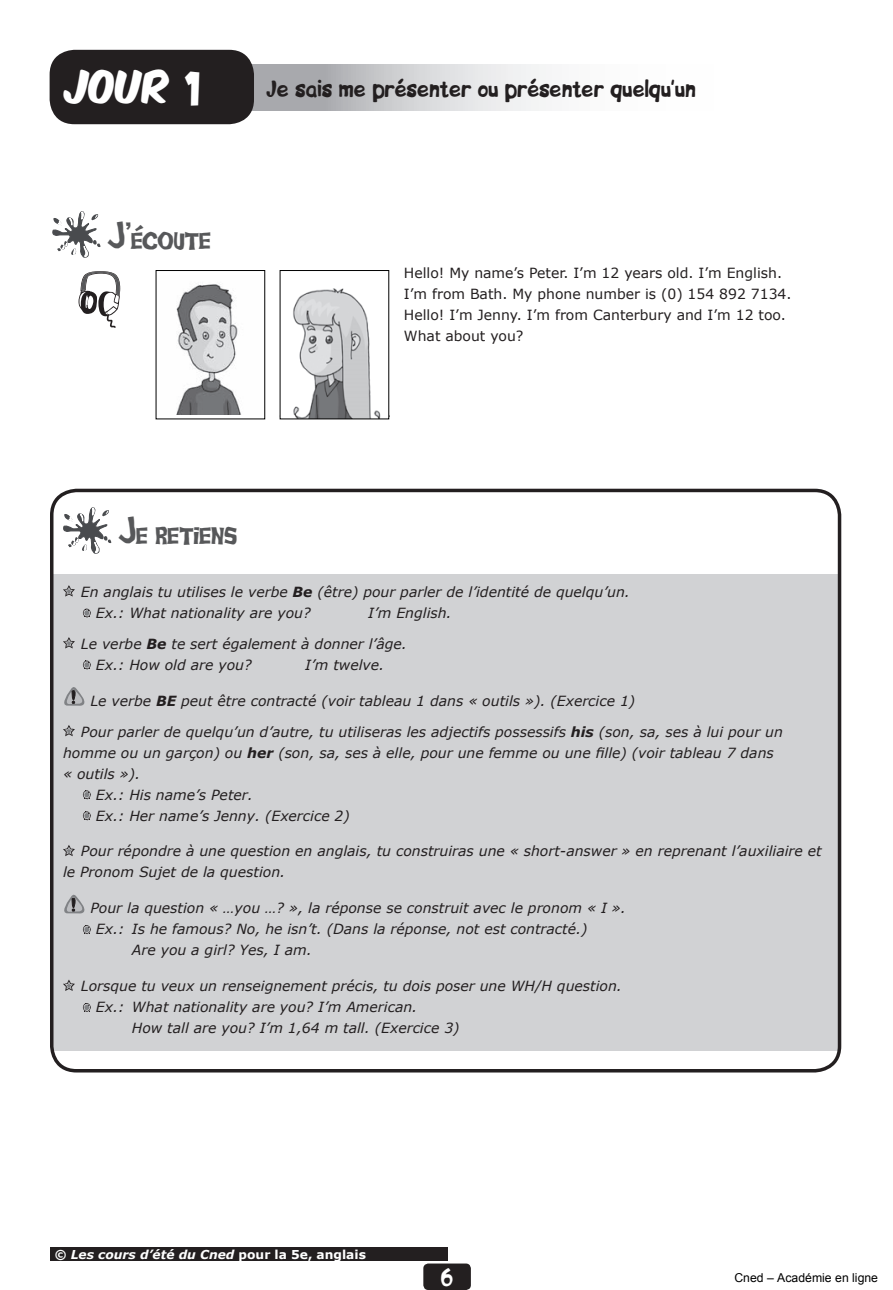
<style>
.page{position:relative;width:893px;height:1290px;background:#fff}
.page>*{position:absolute;margin:0;border:0;box-sizing:border-box;transform-origin:0 0}
.t1{font:38.5px "Komika Axis";color:#fff}
.t2{font:31.5px "Ghoulish Fright AOE";color:#57585a}
.t3{font:21px "BIP";color:#231f20}
.t4{font:italic 14px/21px "Verdana";color:#231f20}
.t5{font:14px/21px "Verdana";color:#231f20}
.t6{font:italic 700 12.25px "Verdana";color:#fff}
.t7{font:12.25px "Arial";color:#000}
.s1{font-family:"Baveuse";font-size:42px}
.s2{font-size:42px}
.s3{font-weight:700}
.s4{font-style:normal}
</style>
<div class="page">
<div style="left:50px;top:1247px;width:397px;height:14px;background:#231f20"></div>
<div style="left:423px;top:1263px;width:48px;height:27px;background:#231f20;border-radius:5px"></div>
<svg style="left:251px;top:64px;width:295px;height:47px;background:#cccccf"></svg>
<div style="left:50px;top:50px;width:204px;height:74px;background:#231f20;border-radius:25px"></div>
<svg style="left:52px;top:211px;width:49px;height:47px"></svg>
<svg style="left:79px;top:271px;width:41px;height:57px"></svg>
<img style="left:176px;top:284px;width:65px;height:130px">
<hr style="left:280px;top:416px;width:110px;height:1px;background:#231f20">
<img style="left:282px;top:288px;width:105px;height:129px">
<div style="left:280px;top:270px;width:109px;height:149px;border:1px solid #000"></div>
<div style="left:53px;top:575px;width:784px;height:476px;background:#d1d2d4"></div>
<svg style="left:63px;top:585px;width:12px;height:11px"></svg>
<svg style="left:83px;top:608px;width:8px;height:10px"></svg>
<svg style="left:63px;top:637px;width:12px;height:11px"></svg>
<svg style="left:83px;top:660px;width:8px;height:10px"></svg>
<svg style="left:64px;top:687px;width:20px;height:19px"></svg>
<svg style="left:63px;top:725px;width:12px;height:11px"></svg>
<svg style="left:83px;top:790px;width:8px;height:10px"></svg>
<svg style="left:83px;top:811px;width:8px;height:10px"></svg>
<svg style="left:63px;top:845px;width:12px;height:11px"></svg>
<svg style="left:64px;top:895px;width:20px;height:18px"></svg>
<svg style="left:83px;top:925px;width:8px;height:9px"></svg>
<svg style="left:63px;top:979px;width:12px;height:12px"></svg>
<svg style="left:83px;top:1003px;width:8px;height:9px"></svg>
<svg style="left:63px;top:507px;width:48px;height:47px"></svg>
<div style="left:50px;top:489px;width:791px;height:583px;border:4px solid #231f20;border-radius:25px"></div>
<h1 class="t1" style="left:66px;top:67px;width:137px">JOUR <span class="s1">1</span></h1>
<h3 class="t3" style="left:267px;top:72px;width:430px">Je sais me présenter ou présenter quelqu’un</h3>
<h2 class="t2" style="left:108px;top:219px;width:105px"><span class="s2">J</span>’écoute</h2>
<h2 class="t2" style="left:118px;top:513px;width:120px"><span class="s2">J</span>e retiens</h2>
<p class="t5" style="left:404px;top:261px;width:389px">Hello! My name’s Peter. I’m 12 years old. I’m English.<br>I’m from Bath. My phone number is (0) 154 892 7134.<br>Hello! I’m Jenny. I’m from Canterbury and I’m 12 too.<br>What about you?</p>
<p class="t4" style="left:96px;top:581px;width:536px;text-indent:-15px">En anglais tu utilises le verbe <span class="s3">Be</span> (être) pour parler de l’identité de quelqu’un.<br>Ex.: What nationality are you?</p>
<p class="t4" style="left:368px;top:602px;width:85px">I’m English.</p>
<p class="t4" style="left:96px;top:633px;width:313px;text-indent:-15px">Le verbe <span class="s3">Be</span> te sert également à donner l’âge.<br>Ex.: How old are you?</p>
<p class="t4" style="left:305px;top:654px;width:81px">I’m twelve.</p>
<p class="t4" style="left:90px;top:689px;width:546px">Le verbe <span class="s3">BE</span> peut être contracté (voir tableau 1 dans « outils »). (Exercice 1)</p>
<p class="t4" style="left:81px;top:720px;width:703px">Pour parler de quelqu’un d’autre, tu utiliseras les adjectifs possessifs <span class="s3">his</span> (son, sa, ses à lui pour un</p>
<p class="t4" style="left:63px;top:741px;width:712px">homme ou un garçon) ou <span class="s3">her</span> (son, sa, ses à elle, pour une femme ou une fille) (voir tableau 7 dans</p>
<p class="t4" style="left:63px;top:762px;width:79px">« outils »).</p>
<p class="t4" style="left:96px;top:783px;width:159px">Ex.: His name’s Peter.</p>
<p class="t4" style="left:96px;top:804px;width:256px">Ex.: Her name’s Jenny. (Exercice 2)</p>
<p class="t4" style="left:63px;top:840px;width:760px;text-indent:18px">Pour répondre à une question en anglais, tu construiras une « short-answer » en reprenant l’auxiliaire et le Pronom Sujet de la question.</p>
<p class="t4" style="left:90px;top:897px;width:537px">Pour la question « …you …? », la réponse se construit avec le pronom « I ».</p>
<p class="t4" style="left:96px;top:918px;width:493px">Ex.: Is he famous? No, he isn’t. (Dans la réponse, not est contracté.)</p>
<p class="t4" style="left:132px;top:939px;width:181px">Are you a girl? Yes, I am.</p>
<p class="t4" style="left:81px;top:975px;width:542px">Lorsque tu veux un renseignement précis, tu dois poser une WH/H question.</p>
<p class="t4" style="left:96px;top:996px;width:323px">Ex.: What nationality are you? I’m American.</p>
<p class="t4" style="left:132px;top:1017px;width:329px">How tall are you? I’m 1,64 m tall. (Exercice 3)</p>
<p class="t6" style="left:55px;top:1246px;width:313px"><span class="s4">©</span> Les cours d’été du Cned <span class="s4">pour la 5e, anglais</span></p>
<p class="t7" style="left:734px;top:1270px;width:145px">Cned – Académie en ligne</p>
</div>
